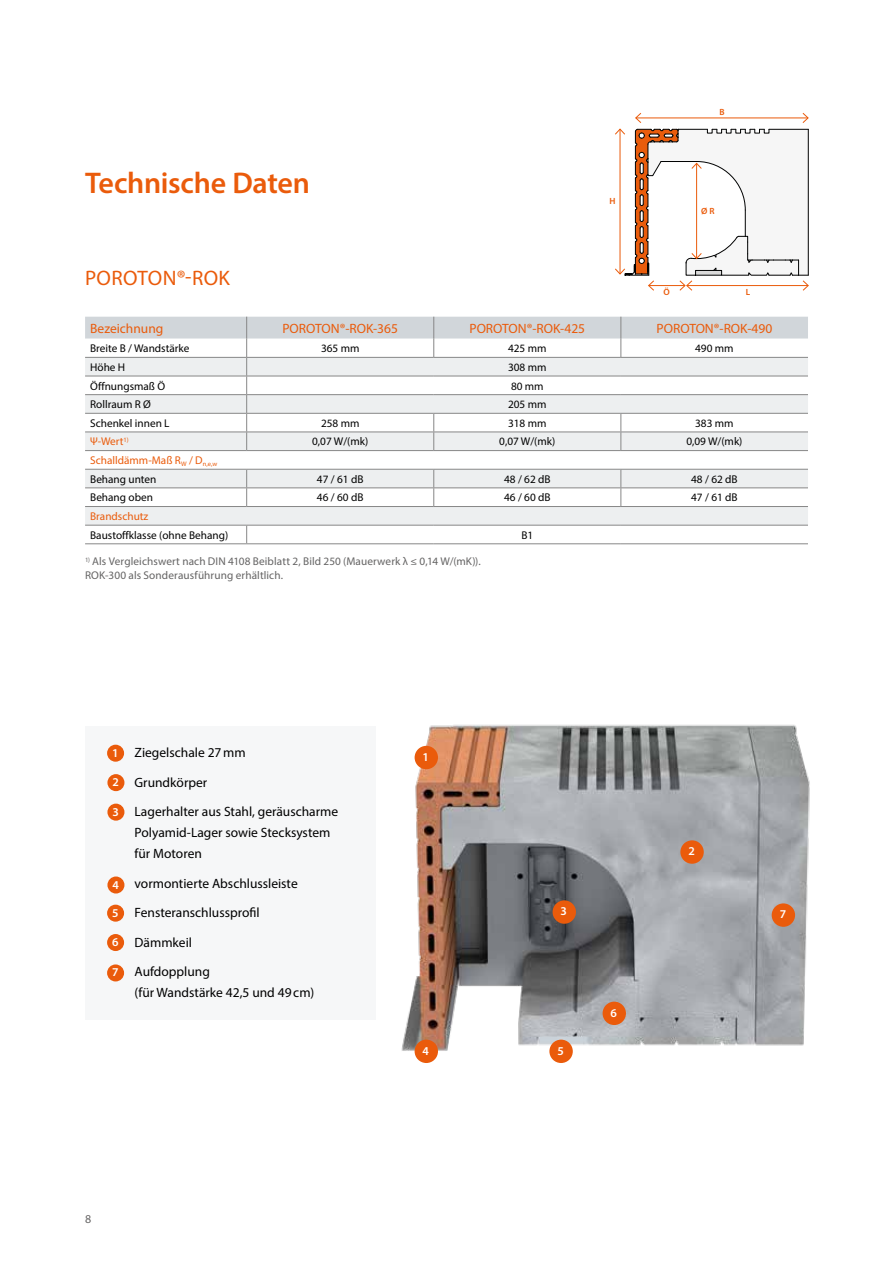
<style>
.page{position:relative;width:893px;height:1263px;background:#fff}
.page>*{position:absolute;margin:0;border:0;box-sizing:border-box;transform-origin:0 0}
.t1{font:600 30px "Myriad Pro";letter-spacing:-.01em;color:#ea5b0b}
.t2{font:21px "Myriad Pro";letter-spacing:.015em;color:#ea5b0b}
.t3{font:13.5px/29.5px "Myriad Pro";color:#000}
.t4{font:13.5px "Myriad Pro";color:#ea5b0b}
.t5{font:600 12px "Myriad Pro";color:#fff}
.t6{font:12px "Myriad Pro";color:#646363}
.t7{font:11.25px "Myriad Pro";color:#000}
.t8{font:11.25px/13.5px "Myriad Pro";letter-spacing:.01em;color:#646363}
.t9{font:11.25px/18.6px "Myriad Pro";color:#ea5b0b}
.t10{font:600 9px "Myriad Pro";color:#ea5b0b}
.s1{color:#000}
</style>
<div class="page">
<svg style="left:615px;top:113px;width:194px;height:178px"></svg>
<svg style="left:85px;top:451px;width:723px;height:74px;fill:#edeff0"></svg>
<svg style="left:85px;top:317px;width:723px;height:133px"></svg>
<hr style="left:85px;top:450px;width:162px;height:1px;background:#878787">
<hr style="left:247px;top:450px;width:187px;height:1px;background:#878787">
<hr style="left:434px;top:450px;width:187px;height:1px;background:#878787">
<hr style="left:621px;top:450px;width:187px;height:1px;background:#878787">
<hr style="left:85px;top:469px;width:162px;height:1px;background:#878787">
<hr style="left:247px;top:469px;width:187px;height:1px;background:#878787">
<hr style="left:434px;top:469px;width:187px;height:1px;background:#878787">
<hr style="left:621px;top:469px;width:187px;height:1px;background:#878787">
<hr style="left:85px;top:487px;width:162px;height:1px;background:#878787">
<hr style="left:247px;top:487px;width:187px;height:1px;background:#878787">
<svg style="left:246px;top:470px;width:1px;height:36px"></svg>
<hr style="left:434px;top:487px;width:187px;height:1px;background:#878787">
<svg style="left:433px;top:470px;width:1px;height:36px"></svg>
<hr style="left:621px;top:487px;width:187px;height:1px;background:#878787">
<svg style="left:620px;top:470px;width:1px;height:36px"></svg>
<hr style="left:85px;top:506px;width:162px;height:1px;background:#878787">
<hr style="left:247px;top:506px;width:187px;height:1px;background:#878787">
<hr style="left:434px;top:506px;width:187px;height:1px;background:#878787">
<hr style="left:621px;top:506px;width:187px;height:1px;background:#878787">
<hr style="left:85px;top:525px;width:162px;height:1px;background:#878787">
<hr style="left:247px;top:525px;width:187px;height:1px;background:#878787">
<svg style="left:246px;top:525px;width:1px;height:18px"></svg>
<hr style="left:434px;top:525px;width:187px;height:1px;background:#878787">
<hr style="left:621px;top:525px;width:187px;height:1px;background:#878787">
<hr style="left:85px;top:543px;width:162px;height:1px;background:#878787">
<hr style="left:247px;top:543px;width:187px;height:1px;background:#878787">
<hr style="left:434px;top:543px;width:187px;height:1px;background:#878787">
<hr style="left:621px;top:543px;width:187px;height:1px;background:#878787">
<img style="left:401px;top:724px;width:409px;height:339px">
<div style="left:415px;top:746px;width:23px;height:23px;background:#ea5b0b;border-radius:50%"></div>
<div style="left:680px;top:840px;width:24px;height:24px;background:#ea5b0b;border-radius:50%"></div>
<div style="left:553px;top:900px;width:23px;height:24px;background:#ea5b0b;border-radius:50%"></div>
<div style="left:415px;top:1039px;width:23px;height:24px;background:#ea5b0b;border-radius:50%"></div>
<div style="left:603px;top:1002px;width:23px;height:23px;background:#ea5b0b;border-radius:50%"></div>
<div style="left:549px;top:1039px;width:24px;height:24px;background:#ea5b0b;border-radius:50%"></div>
<div style="left:772px;top:903px;width:23px;height:24px;background:#ea5b0b;border-radius:50%"></div>
<div style="left:85px;top:726px;width:291px;height:294px;background:#f6f7f8"></div>
<div style="left:107px;top:745px;width:17px;height:17px;background:#ea5b0b;border-radius:50%"></div>
<div style="left:107px;top:774px;width:17px;height:17px;background:#ea5b0b;border-radius:50%"></div>
<div style="left:107px;top:876px;width:17px;height:17px;background:#ea5b0b;border-radius:50%"></div>
<div style="left:107px;top:905px;width:17px;height:17px;background:#ea5b0b;border-radius:50%"></div>
<div style="left:107px;top:934px;width:17px;height:17px;background:#ea5b0b;border-radius:50%"></div>
<div style="left:107px;top:964px;width:17px;height:17px;background:#ea5b0b;border-radius:50%"></div>
<div style="left:107px;top:804px;width:17px;height:17px;background:#ea5b0b;border-radius:50%"></div>
<h1 class="t1" style="left:85px;top:163px;width:226px">Technische Daten</h1>
<h2 class="t2" style="left:85px;top:265px;width:146px">POROTON®-ROK</h2>
<p class="t10" style="left:609px;top:195px;width:8px">H</p>
<p class="t10" style="left:719px;top:107px;width:7px">B</p>
<p class="t10" style="left:701px;top:206px;width:15px">Ø R</p>
<p class="t10" style="left:664px;top:286px;width:8px">Ö</p>
<p class="t10" style="left:746px;top:286px;width:6px">L</p>
<p class="t4" style="left:90px;top:320px;width:75px">Bezeichnung</p>
<p class="t4" style="left:282px;top:320px;width:117px">POROTON®-ROK-365</p>
<p class="t4" style="left:469px;top:320px;width:117px">POROTON®-ROK-425</p>
<p class="t4" style="left:657px;top:320px;width:117px">POROTON®-ROK-490</p>
<p class="t7" style="left:90px;top:342px;width:101px">Breite B / Wandstärke</p>
<p class="t7" style="left:321px;top:342px;width:40px">365 mm</p>
<p class="t7" style="left:508px;top:342px;width:40px">425 mm</p>
<p class="t7" style="left:695px;top:342px;width:40px">490 mm</p>
<p class="t7" style="left:90px;top:360px;width:37px">Höhe H</p>
<p class="t7" style="left:508px;top:360px;width:40px">308 mm</p>
<p class="t7" style="left:90px;top:379px;width:77px">Öffnungsmaß Ö</p>
<p class="t7" style="left:511px;top:379px;width:34px">80 mm</p>
<p class="t7" style="left:90px;top:397px;width:62px">Rollraum R Ø</p>
<p class="t7" style="left:508px;top:397px;width:40px">205 mm</p>
<p class="t7" style="left:90px;top:416px;width:81px">Schenkel innen L</p>
<p class="t7" style="left:321px;top:416px;width:40px">258 mm</p>
<p class="t7" style="left:508px;top:416px;width:40px">318 mm</p>
<p class="t7" style="left:695px;top:416px;width:40px">383 mm</p>
<p class="t9" style="left:90px;top:432px;width:40px">Ψ-Wert<sup>1)</sup></p>
<p class="t7" style="left:312px;top:435px;width:58px">0,07 W/(mk)</p>
<p class="t7" style="left:499px;top:435px;width:58px">0,07 W/(mk)</p>
<p class="t7" style="left:686px;top:435px;width:58px">0,09 W/(mk)</p>
<p class="t9" style="left:90px;top:451px;width:128px">Schalldämm-Maß R<sub>W</sub> / D<sub>n,e,w<br></sub><span class="s1">Behang unten</span></p>
<p class="t7" style="left:317px;top:472px;width:48px">47 / 61 dB</p>
<p class="t7" style="left:504px;top:472px;width:48px">48 / 62 dB</p>
<p class="t7" style="left:691px;top:472px;width:48px">48 / 62 dB</p>
<p class="t7" style="left:90px;top:491px;width:64px">Behang oben</p>
<p class="t7" style="left:317px;top:491px;width:48px">46 / 60 dB</p>
<p class="t7" style="left:504px;top:491px;width:48px">46 / 60 dB</p>
<p class="t7" style="left:691px;top:491px;width:48px">47 / 61 dB</p>
<p class="t9" style="left:90px;top:507px;width:60px">Brandschutz</p>
<p class="t7" style="left:90px;top:528px;width:140px">Baustoffklasse (ohne Behang)</p>
<p class="t7" style="left:521px;top:528px;width:13px">B1</p>
<p class="t8" style="left:85px;top:555px;width:397px"><sup>1)</sup> Als Vergleichswert nach DIN 4108 Beiblatt 2, Bild 250 (Mauerwerk λ ≤ 0,14 W/(mK)).<br>ROK-300 als Sonderausführung erhältlich.</p>
<p class="t5" style="left:112px;top:745px;width:8px">1</p>
<p class="t5" style="left:112px;top:774px;width:8px">2</p>
<p class="t5" style="left:112px;top:804px;width:8px">3</p>
<p class="t5" style="left:112px;top:877px;width:8px">4</p>
<p class="t5" style="left:112px;top:905px;width:8px">5</p>
<p class="t5" style="left:112px;top:934px;width:8px">6</p>
<p class="t5" style="left:112px;top:965px;width:8px">7</p>
<p class="t3" style="left:135px;top:738px;width:205px">Ziegelschale 27mm<br>Grundkörper<br>Lagerhalter aus Stahl, geräuscharme</p>
<p class="t3" style="left:135px;top:822px;width:197px;line-height:21px">Polyamid-Lager sowie Stecksystem für Motoren</p>
<p class="t3" style="left:135px;top:868px;width:165px">vormontierte Abschlussleiste<br>Fensteranschlussprofil<br>Dämmkeil<br>Aufdopplung</p>
<p class="t3" style="left:135px;top:978px;width:181px">(für Wandstärke 42,5 und 49cm)</p>
<p class="t6" style="left:85px;top:1212px;width:8px">8</p>
<p class="t5" style="left:423px;top:749px;width:8px">1</p>
<p class="t5" style="left:423px;top:1043px;width:8px">4</p>
<p class="t5" style="left:561px;top:904px;width:8px">3</p>
<p class="t5" style="left:557px;top:1043px;width:8px">5</p>
<p class="t5" style="left:611px;top:1005px;width:8px">6</p>
<p class="t5" style="left:688px;top:844px;width:8px">2</p>
<p class="t5" style="left:780px;top:907px;width:8px">7</p>
</div>
